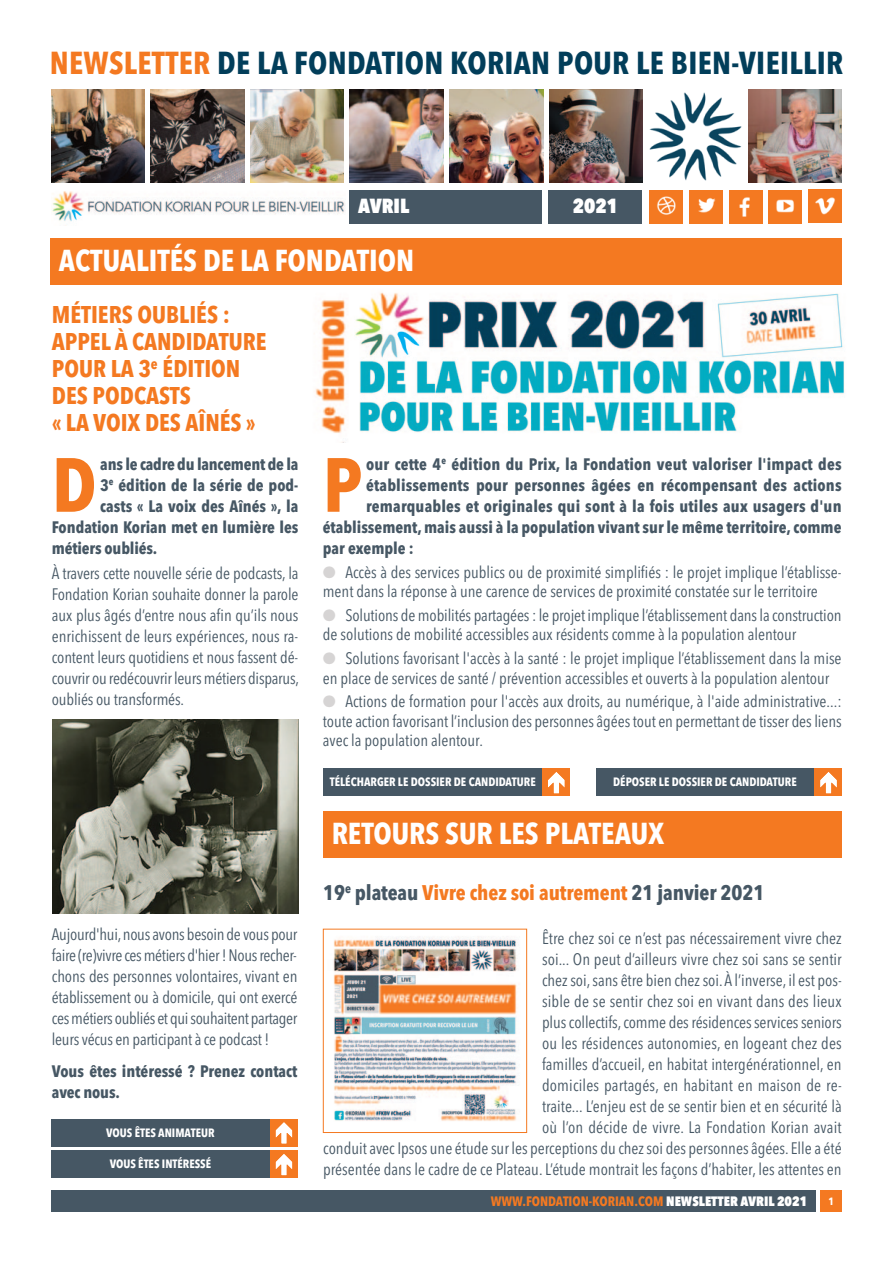
<style>
.page{position:relative;width:893px;height:1263px;background:#fff}
.page>*{position:absolute;margin:0;border:0;box-sizing:border-box;transform-origin:0 0}
.t1{font:700 75.75px "Avenir Next Condensed";color:#f47921}
.t2{font:700 31.5px "Avenir Next Condensed";letter-spacing:.01em;color:#023e5a}
.t3{font:700 30px "Avenir Next Condensed";color:#fff}
.t4{font:700 24px/27px "Avenir Next Condensed";color:#f47921}
.t5{font:700 21px "Avenir Next Condensed";letter-spacing:-.005em;color:#465764}
.t6{font:800 20.25px "Avenir Next Condensed";color:#fff}
.t7{font:16.5px/21px "Avenir Next Condensed";color:#465764}
.t8{font:700 16.5px/21px "Avenir Next Condensed";color:#465764}
.t9{font:700 13.5px "Avenir Next Condensed";color:#f47921}
.t10{font:700 12px "Avenir Next Condensed";color:#fff}
.t11{font:700 10.5px "Avenir Next Condensed";color:#fff}
.s1{color:#f47921}
.s2{color:#d6d4d4}
.s3{font-weight:800;color:#fff}
</style>
<div class="page">
<div style="left:821px;top:1191px;width:21px;height:21px;background:#f47921"></div>
<div style="left:51px;top:1191px;width:765px;height:21px;background:#465764"></div>
<img style="left:450px;top:89px;width:93px;height:94px">
<img style="left:748px;top:89px;width:94px;height:94px">
<img style="left:151px;top:89px;width:93px;height:94px">
<img style="left:51px;top:89px;width:93px;height:94px">
<img style="left:549px;top:89px;width:94px;height:94px">
<img style="left:649px;top:92px;width:93px;height:89px">
<img style="left:350px;top:89px;width:93px;height:94px">
<img style="left:250px;top:89px;width:94px;height:94px">
<img style="left:729px;top:190px;width:33px;height:33px">
<img style="left:649px;top:190px;width:34px;height:33px">
<img style="left:689px;top:190px;width:34px;height:33px">
<img style="left:768px;top:190px;width:34px;height:33px">
<div style="left:808px;top:189px;width:34px;height:34px;background:#f47921"></div>
<img style="left:815px;top:197px;width:20px;height:18px">
<div style="left:350px;top:190px;width:192px;height:33px;background:#465764"></div>
<div style="left:549px;top:190px;width:93px;height:33px;background:#465764"></div>
<img style="left:52px;top:191px;width:293px;height:35px">
<img style="left:315px;top:292px;width:530px;height:141px">
<div style="left:323px;top:768px;width:220px;height:28px;background:#465764"></div>
<div style="left:542px;top:768px;width:28px;height:28px;background:#f47921"></div>
<img style="left:548px;top:772px;width:17px;height:21px">
<div style="left:596px;top:768px;width:219px;height:28px;background:#465764"></div>
<div style="left:814px;top:768px;width:28px;height:28px;background:#f47921"></div>
<img style="left:820px;top:772px;width:17px;height:21px">
<img style="left:52px;top:719px;width:247px;height:195px">
<div style="left:51px;top:1119px;width:220px;height:27px;background:#465764"></div>
<div style="left:270px;top:1119px;width:28px;height:27px;background:#f47921"></div>
<img style="left:275px;top:1122px;width:17px;height:22px">
<div style="left:51px;top:1150px;width:220px;height:28px;background:#465764"></div>
<div style="left:270px;top:1150px;width:28px;height:28px;background:#f47921"></div>
<img style="left:275px;top:1154px;width:17px;height:21px">
<div style="left:50px;top:238px;width:792px;height:47px;background:#f47921"></div>
<div style="left:323px;top:812px;width:519px;height:46px;background:#f47921"></div>
<img style="left:333px;top:937px;width:186px;height:184px">
<div style="left:323px;top:929px;width:204px;height:204px;border:1px solid #f47921"></div>
<p class="t2" style="left:50px;top:50px;width:795px"><span class="s1">NEWSLETTER</span> DE LA FONDATION KORIAN POUR LE BIEN-VIEILLIR</p>
<p class="t6" style="left:358px;top:194px;width:53px">AVRIL</p>
<p class="t6" style="left:573px;top:194px;width:47px">2021</p>
<p class="t3" style="left:59px;top:248px;width:357px">ACTUALITÉS DE LA FONDATION</p>
<p class="t4" style="left:52px;top:304px;width:180px">MÉTIERS OUBLIÉS :</p>
<p class="t4" style="left:52px;top:331px;width:216px">APPEL À CANDIDATURE<br>POUR LA 3<sup>e</sup> ÉDITION</p>
<p class="t4" style="left:52px;top:385px;width:141px">DES PODCASTS</p>
<p class="t4" style="left:52px;top:412px;width:205px">« LA VOIX DES AÎNÉS »</p>
<p class="t1" style="left:52px;top:455px;width:46px">D</p>
<p class="t8" style="left:100px;top:455px;width:200px">ans le cadre du lancement de la</p>
<p class="t8" style="left:100px;top:476px;width:200px">3<sup>e</sup> édition de la série de pod-</p>
<p class="t8" style="left:100px;top:497px;width:200px">casts « La voix des Aînés », la</p>
<p class="t8" style="left:52px;top:518px;width:248px">Fondation Korian met en lumière les</p>
<p class="t8" style="left:52px;top:539px;width:107px">métiers oubliés.</p>
<p class="t7" style="left:52px;top:564px;width:249px;text-align:justify">À travers cette nouvelle série de podcasts, la Fondation Korian souhaite donner la parole aux plus âgés d’entre nous afin qu’ils nous enrichissent de leurs expériences, nous ra&shy;content leurs quotidiens et nous fassent dé&shy;couvrir ou redécouvrir leurs métiers disparus, oubliés ou transformés.</p>
<p class="t7" style="left:52px;top:925px;width:247px;text-align:justify">Aujourd'hui, nous avons besoin de vous pour faire (re)vivre ces métiers d'hier ! Nous recher&shy;chons des personnes volontaires, vivant en établissement ou à domicile, qui ont exercé ces métiers oubliés et qui souhaitent partager leurs vécus en participant à ce podcast !</p>
<p class="t8" style="left:52px;top:1062px;width:247px">Vous êtes intéressé ? Prenez contact avec nous.</p>
<p class="t10" style="left:106px;top:1127px;width:110px">VOUS ÊTES ANIMATEUR</p>
<p class="t10" style="left:110px;top:1159px;width:103px">VOUS ÊTES INTÉRESSÉ</p>
<p class="t1" style="left:323px;top:455px;width:41px">P</p>
<p class="t8" style="left:366px;top:455px;width:477px">our cette 4<sup>e</sup> édition du Prix, la Fondation veut valoriser l'impact des</p>
<p class="t8" style="left:366px;top:476px;width:477px">établissements pour personnes âgées en récompensant des actions</p>
<p class="t8" style="left:366px;top:497px;width:477px">remarquables et originales qui sont à la fois utiles aux usagers d'un</p>
<p class="t8" style="left:323px;top:518px;width:520px">établissement, mais aussi à la population vivant sur le même territoire, comme</p>
<p class="t8" style="left:323px;top:539px;width:93px">par exemple :</p>
<p class="t7" style="left:323px;top:563px;width:520px;line-height:19.5px"><span class="s2">●</span> Accès à des services publics ou de proximité simplifiés : le projet implique l’établisse&shy;ment dans la réponse à une carence de services de proximité constatée sur le territoire</p>
<p class="t7" style="left:323px;top:607px;width:520px;line-height:19.5px"><span class="s2">●</span> Solutions de mobilités partagées : le projet implique l’établissement dans la construction de solutions de mobilité accessibles aux résidents comme à la population alentour</p>
<p class="t7" style="left:323px;top:650px;width:520px;line-height:19.5px"><span class="s2">●</span> Solutions favorisant l'accès à la santé : le projet implique l’établissement dans la mise en place de services de santé / prévention accessibles et ouverts à la population alentour</p>
<p class="t7" style="left:323px;top:693px;width:520px;line-height:19.5px;text-align:justify"><span class="s2">●</span> Actions de formation pour l'accès aux droits, au numérique, à l'aide administrative...: toute action favorisant l’inclusion des personnes âgées tout en permettant de tisser des liens avec la population alentour.</p>
<p class="t10" style="left:330px;top:777px;width:207px">TÉLÉCHARGER LE DOSSIER DE CANDIDATURE</p>
<p class="t10" style="left:613px;top:777px;width:185px">DÉPOSER LE DOSSIER DE CANDIDATURE</p>
<p class="t3" style="left:332px;top:822px;width:334px">RETOURS SUR LES PLATEAUX</p>
<p class="t5" style="left:323px;top:884px;width:443px">19<sup>e</sup> plateau <span class="s1">Vivre chez soi autrement</span> 21 janvier 2021</p>
<p class="t7" style="left:323px;top:929px;width:520px;text-align:right">Être chez soi ce n’est pas nécessairement vivre chez<br>soi... On peut d’ailleurs vivre chez soi sans se sentir<br>chez soi, sans être bien chez soi. À l’inverse, il est pos-<br>sible de se sentir chez soi en vivant dans des lieux<br>plus collectifs, comme des résidences services seniors<br>ou les résidences autonomies, en logeant chez des<br>familles d’accueil, en habitat intergénérationnel, en<br>domiciles partagés, en habitant en maison de re-<br>traite... L’enjeu est de se sentir bien et en sécurité là<br>où l’on décide de vivre. La Fondation Korian avait<br>conduit avec Ipsos une étude sur les perceptions du chez soi des personnes âgées. Elle a été présentée dans le cadre de ce Plateau. L’étude montrait les façons d’habiter, les attentes en</p>
<p class="t9" style="left:491px;top:1195px;width:318px">WWW.FONDATION-KORIAN.COM <span class="s3">NEWSLETTER AVRIL 2021</span></p>
<p class="t11" style="left:828px;top:1197px;width:7px">1</p>
</div>
